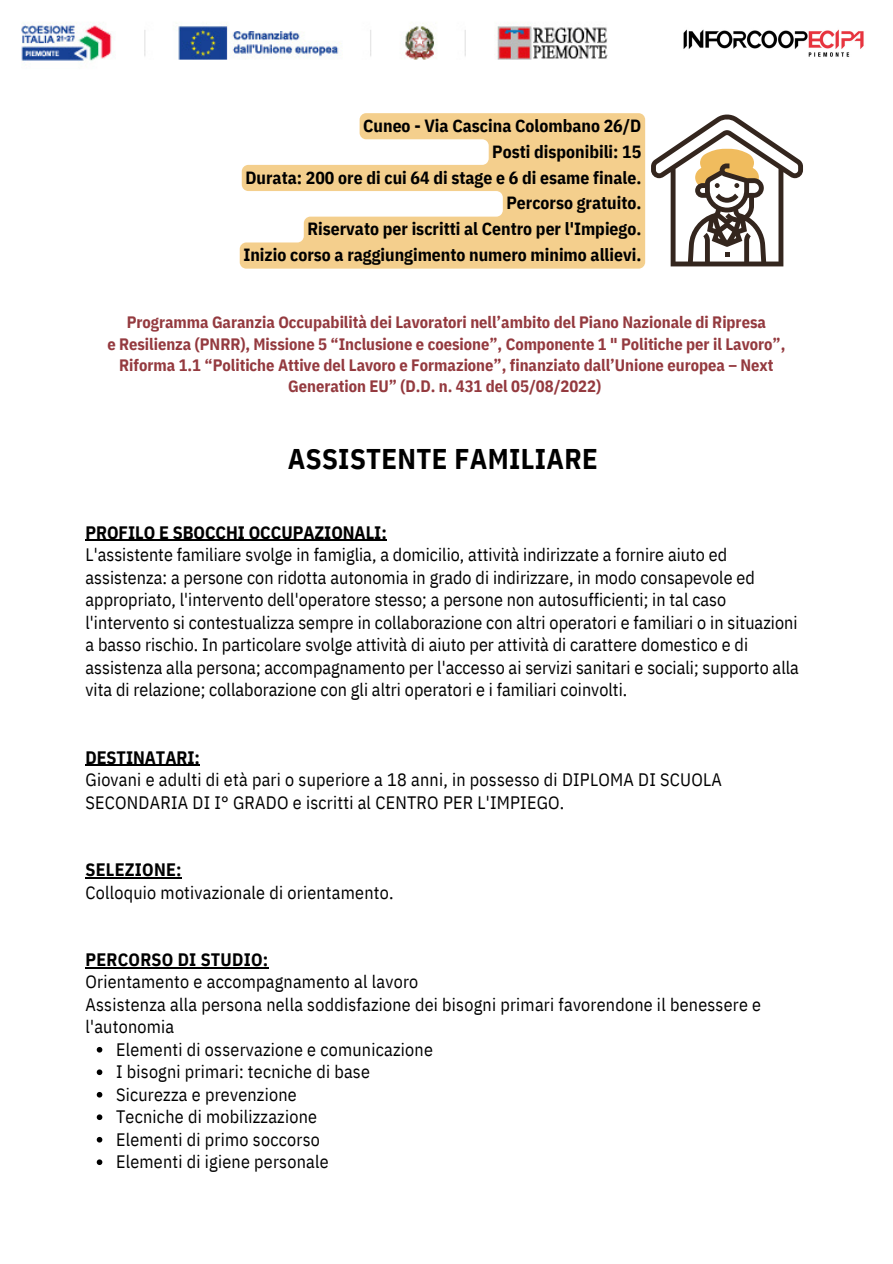
<style>
.page{position:relative;width:893px;height:1264px;background:#fff}
.page>*{position:absolute;margin:0;border:0;box-sizing:border-box;transform-origin:0 0}
.t1{font:700 28.5px "IBM Plex Sans Cond";letter-spacing:.015em;color:#000}
.t2{font:18px/22.5px "IBM Plex Sans Cond";color:#000}
.t3{font:700 18px "IBM Plex Sans Cond";color:#000}
.t4{font:700 17.7px/25.8px "IBM Plex Sans Cond";color:#000;text-align:right}
.t5{font:700 16.5px/21.3px "IBM Plex Sans Cond";color:#943a3f;text-align:center}
</style>
<div class="page">
<svg style="left:97px;top:1047px;width:5px;height:5px"></svg>
<svg style="left:97px;top:1069px;width:5px;height:6px"></svg>
<svg style="left:97px;top:1091px;width:5px;height:6px"></svg>
<svg style="left:97px;top:1114px;width:5px;height:6px"></svg>
<svg style="left:97px;top:1136px;width:5px;height:6px"></svg>
<svg style="left:97px;top:1159px;width:5px;height:5px"></svg>
<hr style="left:85px;top:539px;width:302px;height:2px;background:#000">
<hr style="left:85px;top:764px;width:109px;height:1px;background:#000">
<hr style="left:85px;top:877px;width:97px;height:1px;background:#000">
<hr style="left:85px;top:967px;width:183px;height:1px;background:#000">
<svg style="left:651px;top:114px;width:152px;height:152px"></svg>
<svg style="left:240px;top:113px;width:405px;height:156px;fill:#f4cf8d"></svg>
<img style="left:21px;top:23px;width:587px;height:38px">
<img style="left:683px;top:29px;width:181px;height:28px">
<p class="t4" style="left:243px;top:112px;width:399px">Cuneo - Via Cascina Colombano 26/D<br>Posti disponibili: 15<br>Durata: 200 ore di cui 64 di stage e 6 di esame finale.<br>Percorso gratuito.<br>Riservato per iscritti al Centro per l'Impiego.<br>Inizio corso a raggiungimento numero minimo allievi.</p>
<p class="t5" style="left:107px;top:311px;width:679px">Programma Garanzia Occupabilità dei Lavoratori nell’ambito del Piano Nazionale di Ripresa<br>e Resilienza (PNRR), Missione 5 “Inclusione e coesione”, Componente 1 " Politiche per il Lavoro”, Riforma 1.1 “Politiche Attive del Lavoro e Formazione”, finanziato dall’Unione europea – Next Generation EU” (D.D. n. 431 del 05/08/2022)</p>
<h1 class="t1" style="left:288px;top:439px;width:311px">ASSISTENTE FAMILIARE</h1>
<p class="t3" style="left:85px;top:520px;width:303px">PROFILO E SBOCCHI OCCUPAZIONALI:</p>
<p class="t2" style="left:85px;top:543px;width:715px">L'assistente familiare svolge in famiglia, a domicilio, attività indirizzate a fornire aiuto ed assistenza: a persone con ridotta autonomia in grado di indirizzare, in modo consapevole ed appropriato, l'intervento dell'operatore stesso; a persone non autosufficienti; in tal caso l'intervento si contestualizza sempre in collaborazione con altri operatori e familiari o in situazioni a basso rischio. In particolare svolge attività di aiuto per attività di carattere domestico e di assistenza alla persona; accompagnamento per l'accesso ai servizi sanitari e sociali; supporto alla vita di relazione; collaborazione con gli altri operatori e i familiari coinvolti.</p>
<p class="t3" style="left:85px;top:745px;width:116px">DESTINATARI:</p>
<p class="t2" style="left:85px;top:768px;width:638px">Giovani e adulti di età pari o superiore a 18 anni, in possesso di DIPLOMA DI SCUOLA<br>SECONDARIA DI I° GRADO e iscritti al CENTRO PER L'IMPIEGO.</p>
<p class="t3" style="left:85px;top:857px;width:98px">SELEZIONE:</p>
<p class="t2" style="left:85px;top:880px;width:309px">Colloquio motivazionale di orientamento.</p>
<p class="t3" style="left:85px;top:947px;width:184px">PERCORSO DI STUDIO:</p>
<p class="t2" style="left:85px;top:970px;width:677px">Orientamento e accompagnamento al lavoro<br>Assistenza alla persona nella soddisfazione dei bisogni primari favorendone il benessere e l'autonomia</p>
<p class="t2" style="left:116px;top:1037px;width:318px">Elementi di osservazione e comunicazione<br>I bisogni primari: tecniche di base<br>Sicurezza e prevenzione<br>Tecniche di mobilizzazione<br>Elementi di primo soccorso<br>Elementi di igiene personale</p>
</div>
